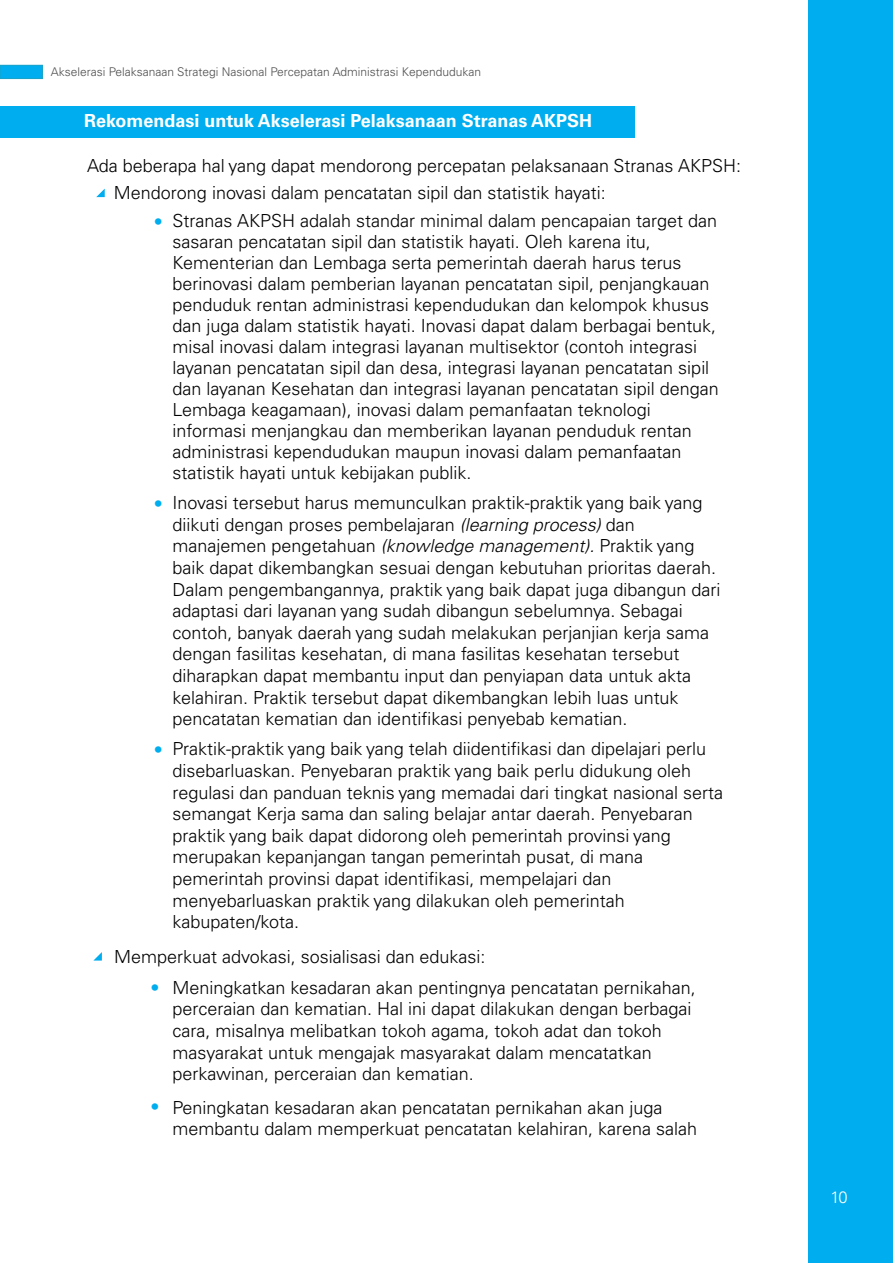
<style>
.page{position:relative;width:893px;height:1263px;background:#fff}
.page>*{position:absolute;margin:0;border:0;box-sizing:border-box;transform-origin:0 0}
.t1{font:300 18px/21.6px "Univers LT Pro 45";color:#000}
.t2{font:700 18px "Univers LT Pro 65";color:#fff}
.t3{font:300 18px "Univers LT Pro 45";color:#00aeef}
.t4{font:300 16.5px "Univers LT Pro 45";color:#fff}
.t5{font:300 12px "Univers LT Pro 45";color:#4d4d4d}
.s1{font-style:italic}
</style>
<div class="page">
<div style="left:0;top:106px;width:635px;height:32px;background:#00adee"></div>
<div style="left:808px;top:0;width:85px;height:1263px;background:#00adee"></div>
<svg style="left:96px;top:189px;width:9px;height:8px"></svg>
<svg style="left:94px;top:952px;width:8px;height:8px"></svg>
<div style="left:0;top:65px;width:43px;height:14px;background:#00adee"></div>
<div style="left:0;top:65px;width:43px;height:14px;border:1px solid #1ca3c8"></div>
<p class="t5" style="left:51px;top:65px;width:432px">Akselerasi Pelaksanaan Strategi Nasional Percepatan Administrasi Kependudukan</p>
<p class="t2" style="left:84px;top:110px;width:509px">Rekomendasi untuk Akselerasi Pelaksanaan Stranas AKPSH</p>
<p class="t1" style="left:87px;top:155px;width:655px">Ada beberapa hal yang dapat mendorong percepatan pelaksanaan Stranas AKPSH:</p>
<p class="t1" style="left:173px;top:178px;width:546px;line-height:28.2px;text-indent:-59px">Mendorong inovasi dalam pencatatan sipil dan statistik hayati:<br>Stranas AKPSH adalah standar minimal dalam pencapaian target dan</p>
<p class="t1" style="left:173px;top:231px;width:548px;line-height:21px">sasaran pencatatan sipil dan statistik hayati. Oleh karena itu, Kementerian dan Lembaga serta pemerintah daerah harus terus berinovasi dalam pemberian layanan pencatatan sipil, penjangkauan penduduk rentan administrasi kependudukan dan kelompok khusus dan juga dalam statistik hayati. Inovasi dapat dalam berbagai bentuk, misal inovasi dalam integrasi layanan multisektor (contoh integrasi layanan pencatatan sipil dan desa, integrasi layanan pencatatan sipil dan layanan Kesehatan dan integrasi layanan pencatatan sipil dengan Lembaga keagamaan), inovasi dalam pemanfaatan teknologi informasi menjangkau dan memberikan layanan penduduk rentan administrasi kependudukan maupun inovasi dalam pemanfaatan statistik hayati untuk kebijakan publik.</p>
<p class="t1" style="left:173px;top:492px;width:549px">Inovasi tersebut harus memunculkan praktik-praktik yang baik yang diikuti dengan proses pembelajaran <span class="s1">(learning process)</span> dan manajemen pengetahuan <span class="s1">(knowledge management).</span> Praktik yang baik dapat dikembangkan sesuai dengan kebutuhan prioritas daerah.<br>Dalam pengembangannya, praktik yang baik dapat juga dibangun dari adaptasi dari layanan yang sudah dibangun sebelumnya. Sebagai contoh, banyak daerah yang sudah melakukan perjanjian kerja sama dengan fasilitas kesehatan, di mana fasilitas kesehatan tersebut diharapkan dapat membantu input dan penyiapan data untuk akta kelahiran. Praktik tersebut dapat dikembangkan lebih luas untuk pencatatan kematian dan identifikasi penyebab kematian.</p>
<p class="t1" style="left:173px;top:738px;width:552px">Praktik-praktik yang baik yang telah diidentifikasi dan dipelajari perlu disebarluaskan. Penyebaran praktik yang baik perlu didukung oleh regulasi dan panduan teknis yang memadai dari tingkat nasional serta semangat Kerja sama dan saling belajar antar daerah. Penyebaran praktik yang baik dapat didorong oleh pemerintah provinsi yang merupakan kepanjangan tangan pemerintah pusat, di mana pemerintah provinsi dapat identifikasi, mempelajari dan menyebarluaskan praktik yang dilakukan oleh pemerintah kabupaten/kota.</p>
<p class="t3" style="left:154px;top:210px;width:10px">•</p>
<p class="t3" style="left:154px;top:493px;width:10px">•</p>
<p class="t3" style="left:154px;top:739px;width:10px">•</p>
<p class="t1" style="left:114px;top:946px;width:373px">Memperkuat advokasi, sosialisasi dan edukasi:</p>
<p class="t3" style="left:151px;top:977px;width:10px">•</p>
<p class="t1" style="left:173px;top:976px;width:525px">Meningkatkan kesadaran akan pentingnya pencatatan pernikahan, perceraian dan kematian. Hal ini dapat dilakukan dengan berbagai cara, misalnya melibatkan tokoh agama, tokoh adat dan tokoh masyarakat untuk mengajak masyarakat dalam mencatatkan perkawinan, perceraian dan kematian.</p>
<p class="t1" style="left:173px;top:1096px;width:526px">Peningkatan kesadaran akan pencatatan pernikahan akan juga membantu dalam memperkuat pencatatan kelahiran, karena salah</p>
<p class="t3" style="left:151px;top:1095px;width:10px">•</p>
<p class="t4" style="left:831px;top:1187px;width:19px">10</p>
</div>
